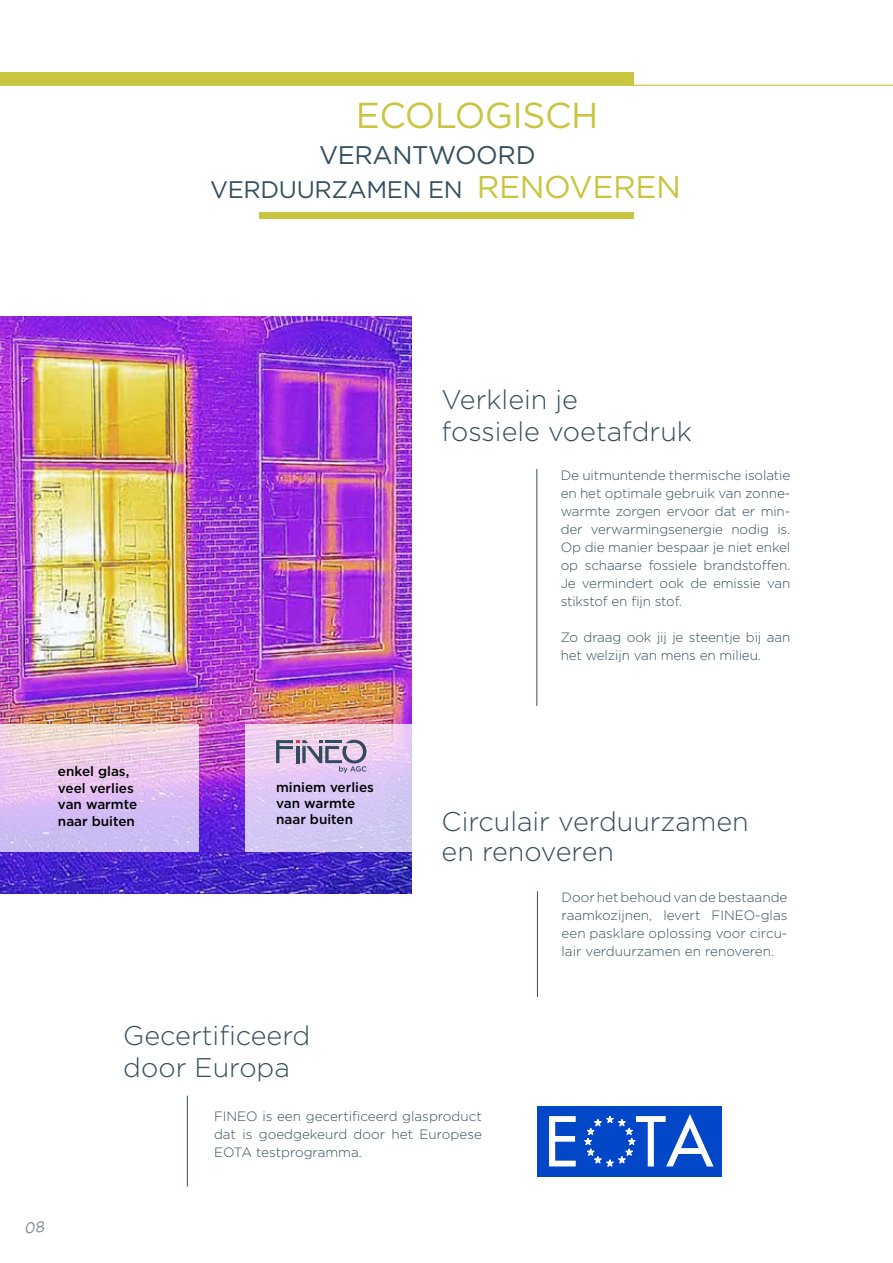
<style>
.page{position:relative;width:893px;height:1263px;background:#fff}
.page>*{position:absolute;margin:0;border:0;box-sizing:border-box;transform-origin:0 0}
.t1{font:36px "Gotham";letter-spacing:-.015em;color:#c9c540}
.t2{font:300 27px/32.4px "Gotham";color:#344f5f}
.t3{font:25.5px "Gotham";letter-spacing:-.015em;color:#344f5f}
.t4{font:24px "Gotham";letter-spacing:-.015em;color:#344f5f}
.t5{font:300 13.5px/18px "Gotham";letter-spacing:-.01em;color:#344f5f;text-align:justify}
.t6{font:500 13.5px/16.5px "Gotham";color:#000}
.s1{font-size:31.5px;color:#c9c540}
</style>
<div class="page">
<img style="left:0;top:317px;width:412px;height:576px">
<hr style="left:0;top:85px;width:893px;height:1px;background:#bebc0a">
<div style="left:259px;top:213px;width:375px;height:6px;background:#c9c540"></div>
<div style="left:0;top:72px;width:633px;height:13px;background:#c9c540"></div>
<div style="left:537px;top:1106px;width:185px;height:71px;background:#0247c8"></div>
<svg style="left:549px;top:1116px;width:27px;height:50px"></svg>
<svg style="left:584px;top:1114px;width:129px;height:53px"></svg>
<hr style="left:537px;top:469px;width:1px;height:237px;background:#344f5f">
<hr style="left:187px;top:1095px;width:1px;height:91px;background:#344f5f">
<svg style="left:245px;top:724px;width:167px;height:128px;background:#dccaf2"></svg>
<svg style="left:0;top:724px;width:199px;height:128px;background:#dfc5eb"></svg>
<svg style="left:276px;top:740px;width:90px;height:33px;background:#b7a8c5"></svg>
<hr style="left:537px;top:891px;width:1px;height:106px;background:#344f5f">
<h1 class="t1" style="left:356px;top:92px;width:244px">ECOLOGISCH</h1>
<h3 class="t3" style="left:319px;top:138px;width:218px">VERANTWOORD</h3>
<h3 class="t4" style="left:210px;top:174px;width:472px">VERDUURZAMEN EN <span class="s1">RENOVEREN</span></h3>
<h2 class="t2" style="left:442px;top:382px;width:252px">Verklein je<br>fossiele voetafdruk</h2>
<p class="t6" style="left:58px;top:763px;width:81px">enkel glas, veel verlies van warmte naar buiten</p>
<p class="t6" style="left:276px;top:778px;width:99px">miniem verlies van warmte naar buiten</p>
<p class="t5" style="left:561px;top:466px;width:231px">De uitmuntende thermische isolatie en het optimale gebruik van zonne&shy;warmte zorgen ervoor dat er min&shy;der verwarmingsenergie nodig is.<br>Op die manier bespaar je niet enkel op schaarse fossiele brandstoffen.<br>Je vermindert ook de emissie van stikstof en fijn stof.</p>
<p class="t5" style="left:561px;top:628px;width:231px">Zo draag ook jij je steentje bij aan het welzijn van mens en milieu.</p>
<h2 class="t2" style="left:442px;top:805px;width:309px;line-height:30px">Circulair verduurzamen en renoveren</h2>
<p class="t5" style="left:562px;top:888px;width:227px">Door het behoud van de bestaande raamkozijnen, levert FINEO-glas een pasklare oplossing voor circu&shy;lair verduurzamen en renoveren.</p>
<h2 class="t2" style="left:123px;top:1018px;width:189px">Gecertificeerd door Europa</h2>
<p class="t5" style="left:214px;top:1107px;width:269px">FINEO is een gecertificeerd glasproduct dat is goedgekeurd door het Europese EOTA testprogramma.</p>
</div>
